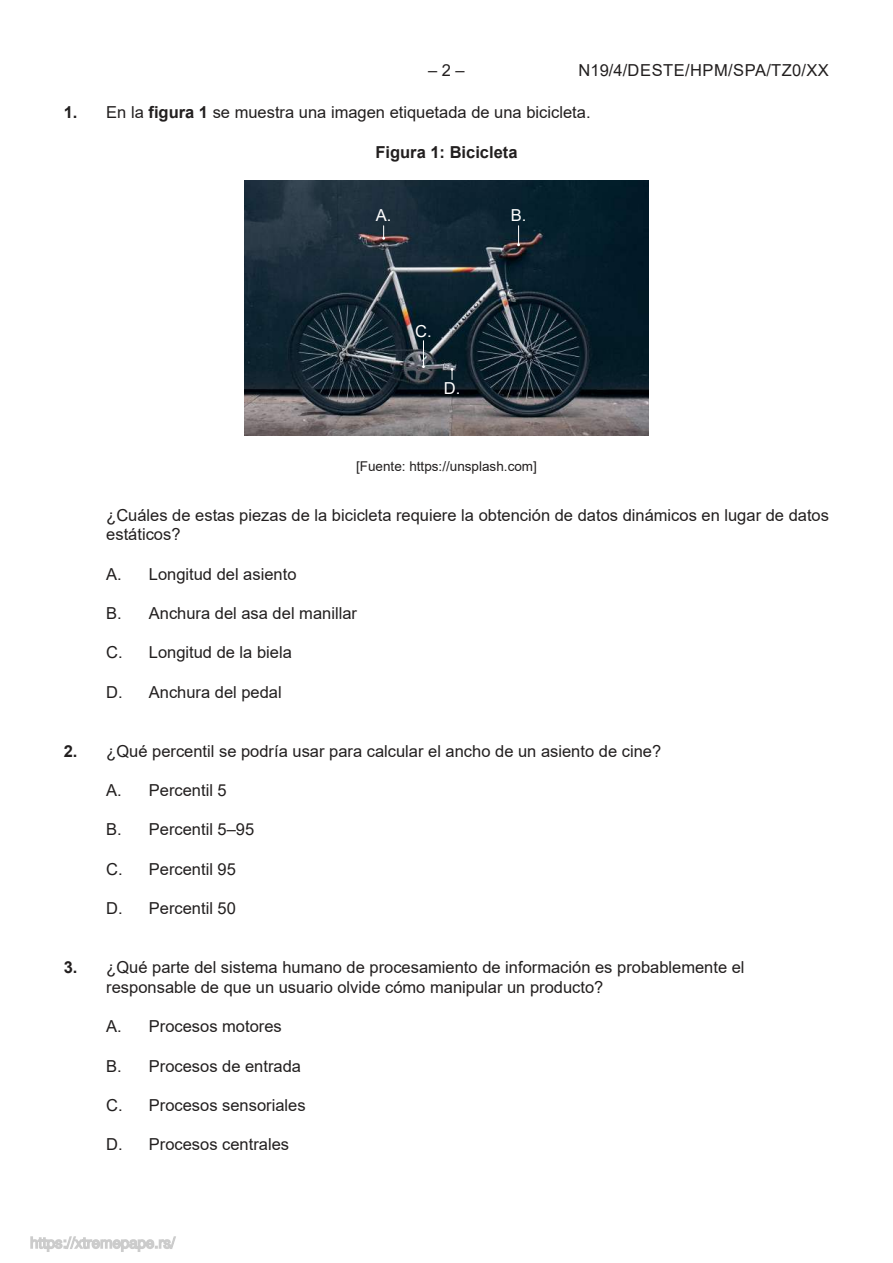
<style>
.page{position:relative;width:893px;height:1263px;background:#fff}
.page>*{position:absolute;margin:0;border:0;box-sizing:border-box;transform-origin:0 0}
.t1{font:16.5px/19.8px "Arial";color:#221f1f}
.t2{font:16.5px "Arial";letter-spacing:.035em;color:#221f1f}
.t3{font:700 16.5px "Arial";color:#221f1f}
.t4{font:16.5px "Arial";color:#fff}
.t5{font:13.5px "Arial";color:#221f1f}
.s1{font-weight:700}
</style>
<div class="page">
<img style="left:244px;top:181px;width:404px;height:255px">
<svg style="left:517px;top:226px;width:3px;height:20px"></svg>
<svg style="left:422px;top:341px;width:3px;height:27px"></svg>
<svg style="left:451px;top:368px;width:2px;height:12px"></svg>
<svg style="left:382px;top:226px;width:3px;height:14px"></svg>
<svg style="left:30px;top:1236px;width:146px;height:16px"></svg>
<p class="t1" style="left:428px;top:62px;width:38px">– 2 –</p>
<p class="t2" style="left:578px;top:64px;width:252px">N19/4/DESTE/HPM/SPA/TZ0/XX</p>
<p class="t1" style="left:64px;top:104px;width:528px"><span class="s1">1.</span> En la <span class="s1">figura 1</span> se muestra una imagen etiquetada de una bicicleta.</p>
<p class="t3" style="left:375px;top:146px;width:144px">Figura 1: Bicicleta</p>
<p class="t4" style="left:376px;top:206px;width:17px">A.</p>
<p class="t4" style="left:415px;top:322px;width:18px">C.</p>
<p class="t4" style="left:444px;top:378px;width:18px">D.</p>
<p class="t4" style="left:511px;top:206px;width:17px">B.</p>
<p class="t5" style="left:356px;top:462px;width:182px">[Fuente: https://unsplash.com]</p>
<p class="t1" style="left:106px;top:506px;width:724px">¿Cuáles de estas piezas de la bicicleta requiere la obtención de datos dinámicos en lugar de datos estáticos?</p>
<p class="t1" style="left:106px;top:566px;width:192px">A. Longitud del asiento</p>
<p class="t1" style="left:106px;top:605px;width:252px">B. Anchura del asa del manillar</p>
<p class="t1" style="left:106px;top:644px;width:187px">C. Longitud de la biela</p>
<p class="t1" style="left:106px;top:684px;width:177px">D. Anchura del pedal</p>
<p class="t1" style="left:64px;top:743px;width:599px"><span class="s1">2.</span> ¿Qué percentil se podría usar para calcular el ancho de un asiento de cine?</p>
<p class="t1" style="left:106px;top:782px;width:122px">A. Percentil 5</p>
<p class="t1" style="left:106px;top:821px;width:149px">B. Percentil 5–95</p>
<p class="t1" style="left:106px;top:861px;width:131px">C. Percentil 95</p>
<p class="t1" style="left:106px;top:900px;width:131px">D. Percentil 50</p>
<p class="t1" style="left:106px;top:959px;width:640px;text-indent:-43px"><span class="s1">3.</span> ¿Qué parte del sistema humano de procesamiento de información es probablemente el responsable de que un usuario olvide cómo manipular un producto?</p>
<p class="t1" style="left:106px;top:1018px;width:177px">A. Procesos motores</p>
<p class="t1" style="left:106px;top:1057px;width:196px">B. Procesos de entrada</p>
<p class="t1" style="left:106px;top:1097px;width:201px">C. Procesos sensoriales</p>
<p class="t1" style="left:106px;top:1136px;width:184px">D. Procesos centrales</p>
</div>
